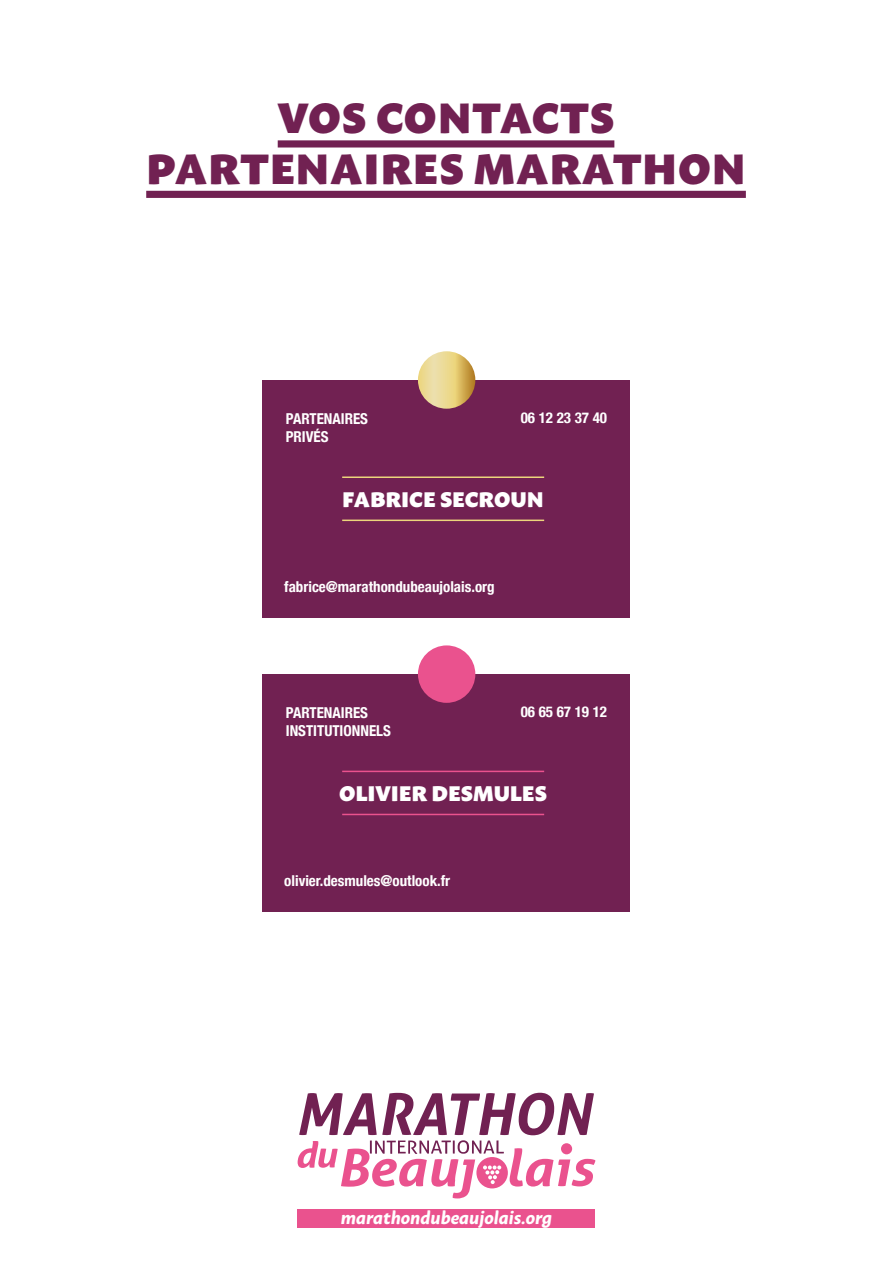
<style>
.page{position:relative;width:893px;height:1263px;background:#fff}
.page>*{position:absolute;margin:0;border:0;box-sizing:border-box;transform-origin:0 0}
.t1{font:900 42px/50.4px "Macho";letter-spacing:.02em;color:#712152;text-align:center}
.t2{font:900 21px "Macho";color:#fff}
.t3{font:italic 700 18px "Macho";color:#fff}
.t4{font:700 condensed 15px/18px "Helvetica Neue";color:#fff}
</style>
<div class="page">
<div style="left:297px;top:1209px;width:298px;height:18px;background:#ea528e"></div>
<div style="left:263px;top:380px;width:367px;height:237px;background:#712152"></div>
<div style="left:263px;top:674px;width:367px;height:238px;background:#712152"></div>
<svg style="left:298px;top:1093px;width:297px;height:105px"></svg>
<svg style="left:418px;top:351px;width:57px;height:58px;background:#e2cb82"></svg>
<div style="left:418px;top:645px;width:57px;height:58px;background:#ea528e;border-radius:50%"></div>
<hr style="left:342px;top:520px;width:202px;height:1px;background:#ecd57c">
<hr style="left:342px;top:814px;width:202px;height:1px;background:#ea528e">
<hr style="left:342px;top:476px;width:202px;height:2px;background:#ecd57c">
<hr style="left:342px;top:771px;width:202px;height:1px;background:#ea528e">
<div style="left:278px;top:140px;width:336px;height:7px;background:#712152"></div>
<div style="left:146px;top:191px;width:600px;height:7px;background:#712152"></div>
<h1 class="t1" style="left:146px;top:89px;width:601px">VOS CONTACTS<br>PARTENAIRES MARATHON</h1>
<p class="t4" style="left:286px;top:409px;width:84px">PARTENAIRES<br>PRIVÉS</p>
<p class="t4" style="left:521px;top:408px;width:88px">06 12 23 37 40</p>
<h2 class="t2" style="left:342px;top:480px;width:203px">FABRICE SECROUN</h2>
<p class="t4" style="left:284px;top:577px;width:212px">fabrice@marathondubeaujolais.org</p>
<p class="t4" style="left:286px;top:703px;width:107px">PARTENAIRES<br>INSTITUTIONNELS</p>
<p class="t4" style="left:521px;top:702px;width:88px">06 65 67 19 12</p>
<h2 class="t2" style="left:339px;top:774px;width:209px">OLIVIER DESMULES</h2>
<p class="t4" style="left:284px;top:871px;width:167px">olivier.desmules@outlook.fr</p>
<p class="t3" style="left:341px;top:1202px;width:213px">marathondubeaujolais.org</p>
</div>
